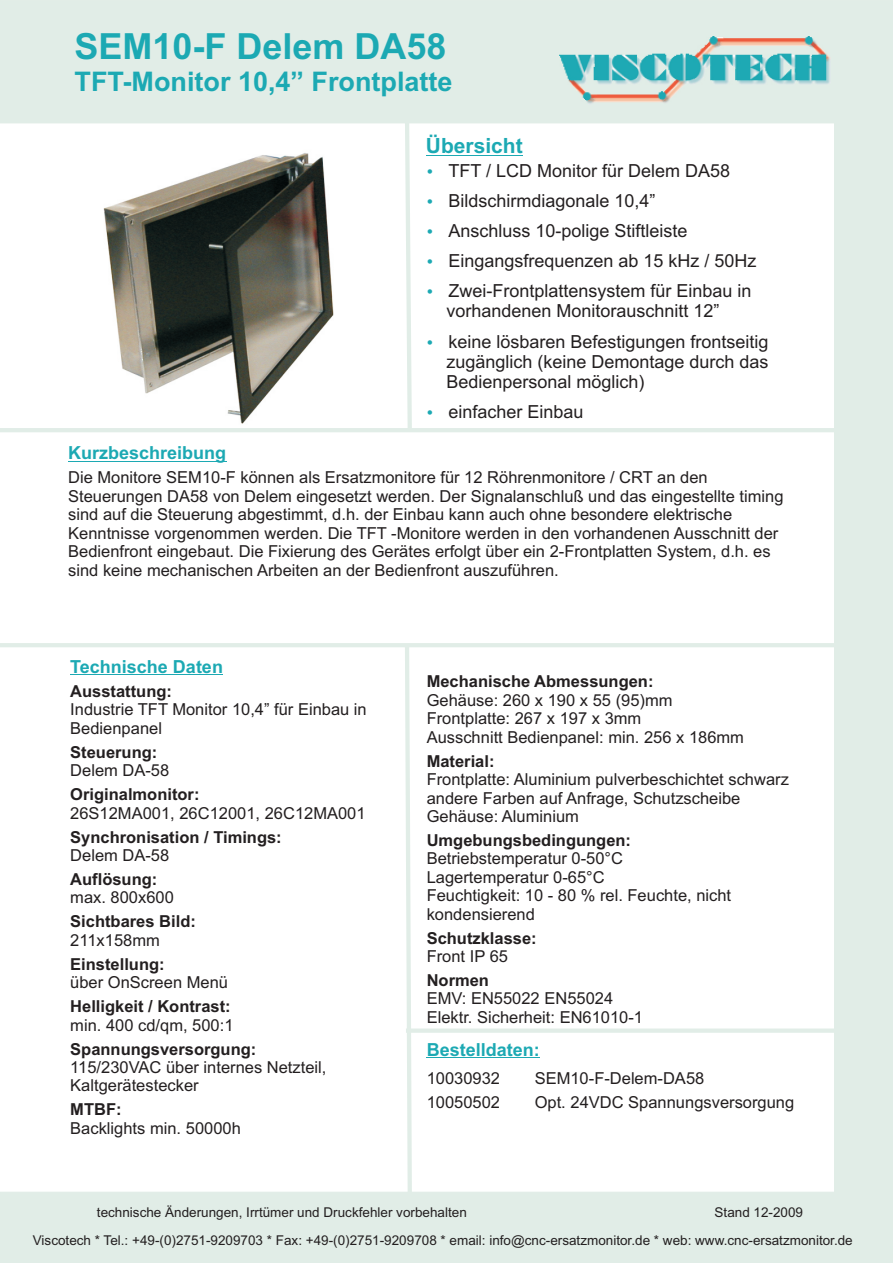
<style>
.page{position:relative;width:893px;height:1263px;background:#fff}
.page>*{position:absolute;margin:0;border:0;box-sizing:border-box;transform-origin:0 0}
.t1{font:700 36px "Arial";color:#1ca9b3}
.t2{font:700 27px "Arial";color:#1ca9b3}
.t3{font:700 21px "Arial";color:#1ca9b3}
.t4{font:18px/30.2px "Arial";color:#231f20}
.t5{font:700 18px "Arial";color:#1ca9b3}
.t6{font:16.5px/18.5px "Arial";color:#231f20}
.t7{font:700 16.5px "Arial";color:#231f20}
.t8{font:13.5px "Arial";color:#231f20}
</style>
<div class="page">
<div style="left:834px;top:123px;width:59px;height:1069px;background:#e1ede7"></div>
<div style="left:0;top:1192px;width:893px;height:71px;background:#e1ede7"></div>
<div style="left:0;top:0;width:893px;height:123px;background:#e1ede7"></div>
<img style="left:560px;top:37px;width:270px;height:67px">
<hr style="left:0;top:428px;width:855px;height:4px;background:#e1ede7">
<hr style="left:70px;top:674px;width:153px;height:1px;background:#1ca9b3">
<hr style="left:427px;top:1057px;width:113px;height:1px;background:#1ca9b3">
<svg style="left:403px;top:647px;width:11px;height:573px"></svg>
<hr style="left:0;top:643px;width:851px;height:4px;background:#e1ede7">
<hr style="left:68px;top:461px;width:158px;height:1px;background:#1ca9b3">
<div style="left:406px;top:1028px;width:446px;height:5px;background:#e1ede7"></div>
<hr style="left:426px;top:155px;width:97px;height:1px;background:#1ca9b3">
<svg style="left:403px;top:100px;width:11px;height:328px"></svg>
<img style="left:103px;top:153px;width:231px;height:271px">
<h1 class="t1" style="left:75px;top:33px;width:374px">SEM10-F Delem DA58</h1>
<h2 class="t2" style="left:75px;top:71px;width:380px">TFT-Monitor 10,4” Frontplatte</h2>
<p class="t3" style="left:426px;top:137px;width:98px">Übersicht</p>
<p class="t4" style="left:448px;top:157px;width:310px">TFT / LCD Monitor für Delem DA58<br>Bildschirmdiagonale 10,4”<br>Anschluss 10-polige Stiftleiste Eingangsfrequenzen ab 15 kHz / 50Hz Zwei-Frontplattensystem für Einbau in</p>
<p class="t4" style="left:446px;top:298px;width:324px">vorhandenen Monitorauschnitt 12”<br>keine lösbaren Befestigungen frontseitig</p>
<p class="t4" style="left:446px;top:353px;width:324px;line-height:20.1px">zugänglich (keine Demontage durch das<br>Bedienpersonal möglich)</p>
<p class="t4" style="left:448px;top:398px;width:137px">einfacher Einbau</p>
<p class="t5" style="left:68px;top:446px;width:160px">Kurzbeschreibung</p>
<p class="t6" style="left:68px;top:470px;width:717px">Die Monitore SEM10-F können als Ersatzmonitore für 12 Röhrenmonitore / CRT an den Steuerungen DA58 von Delem eingesetzt werden. Der Signalanschluß und das eingestellte timing sind auf die Steuerung abgestimmt, d.h. der Einbau kann auch ohne besondere elektrische Kenntnisse vorgenommen werden. Die TFT -Monitore werden in den vorhandenen Ausschnitt der Bedienfront eingebaut. Die Fixierung des Gerätes erfolgt über ein 2-Frontplatten System, d.h. es sind keine mechanischen Arbeiten an der Bedienfront auszuführen.</p>
<p class="t5" style="left:70px;top:659px;width:154px">Technische Daten</p>
<p class="t7" style="left:70px;top:685px;width:103px">Ausstattung:</p>
<p class="t6" style="left:70px;top:702px;width:298px">Industrie TFT Monitor 10,4” für Einbau in<br>Bedienpanel</p>
<p class="t7" style="left:70px;top:746px;width:89px">Steuerung:</p>
<p class="t6" style="left:70px;top:763px;width:101px">Delem DA-58</p>
<p class="t7" style="left:70px;top:788px;width:131px">Originalmonitor:</p>
<p class="t6" style="left:70px;top:805px;width:297px">26S12MA001, 26C12001, 26C12MA001</p>
<p class="t7" style="left:70px;top:830px;width:213px">Synchronisation / Timings:</p>
<p class="t6" style="left:70px;top:847px;width:101px">Delem DA-58</p>
<p class="t7" style="left:70px;top:873px;width:89px">Auflösung:</p>
<p class="t6" style="left:70px;top:890px;width:105px">max. 800x600</p>
<p class="t7" style="left:70px;top:915px;width:127px">Sichtbares Bild:</p>
<p class="t6" style="left:70px;top:932px;width:91px">211x158mm</p>
<p class="t7" style="left:70px;top:958px;width:96px">Einstellung:</p>
<p class="t6" style="left:70px;top:975px;width:159px">über OnScreen Menü</p>
<p class="t7" style="left:70px;top:1000px;width:162px">Helligkeit / Kontrast:</p>
<p class="t6" style="left:70px;top:1017px;width:165px">min. 400 cd/qm, 500:1</p>
<p class="t7" style="left:70px;top:1042px;width:188px">Spannungsversorgung:</p>
<p class="t6" style="left:70px;top:1059px;width:258px">115/230VAC über internes Netzteil,<br>Kaltgerätestecker</p>
<p class="t7" style="left:70px;top:1103px;width:53px">MTBF:</p>
<p class="t6" style="left:70px;top:1120px;width:172px">Backlights min. 50000h</p>
<p class="t7" style="left:427px;top:675px;width:228px">Mechanische Abmessungen:</p>
<p class="t6" style="left:427px;top:692px;width:319px">Gehäuse: 260 x 190 x 55 (95)mm<br>Frontplatte: 267 x 197 x 3mm<br>Ausschnitt Bedienpanel: min. 256 x 186mm</p>
<p class="t7" style="left:427px;top:755px;width:69px">Material:</p>
<p class="t6" style="left:427px;top:771px;width:364px">Frontplatte: Aluminium pulverbeschichtet schwarz andere Farben auf Anfrage, Schutzscheibe<br>Gehäuse: Aluminium</p>
<p class="t7" style="left:427px;top:834px;width:206px">Umgebungsbedingungen:</p>
<p class="t6" style="left:427px;top:851px;width:306px">Betriebstemperatur 0-50°C<br>Lagertemperatur 0-65°C<br>Feuchtigkeit: 10 - 80 % rel. Feuchte, nicht kondensierend</p>
<p class="t7" style="left:427px;top:931px;width:112px">Schutzklasse:</p>
<p class="t6" style="left:427px;top:948px;width:83px">Front IP 65</p>
<p class="t7" style="left:427px;top:974px;width:64px">Normen</p>
<p class="t6" style="left:427px;top:991px;width:218px">EMV: EN55022 EN55024<br>Elektr. Sicherheit: EN61010-1</p>
<p class="t5" style="left:427px;top:1042px;width:115px">Bestelldaten:</p>
<p class="t6" style="left:427px;top:1067px;width:75px;line-height:24px">10030932<br>10050502</p>
<p class="t6" style="left:535px;top:1070px;width:171px">SEM10-F-Delem-DA58</p>
<p class="t6" style="left:535px;top:1094px;width:261px">Opt. 24VDC Spannungsversorgung</p>
<p class="t8" style="left:97px;top:1207px;width:371px">technische Änderungen, Irrtümer und Druckfehler vorbehalten</p>
<p class="t8" style="left:715px;top:1207px;width:90px">Stand 12-2009</p>
<p class="t8" style="left:33px;top:1235px;width:821px">Viscotech * Tel.: +49-(0)2751-9209703 * Fax: +49-(0)2751-9209708 * email: info@cnc-ersatzmonitor.de * web: www.cnc-ersatzmonitor.de</p>
</div>
